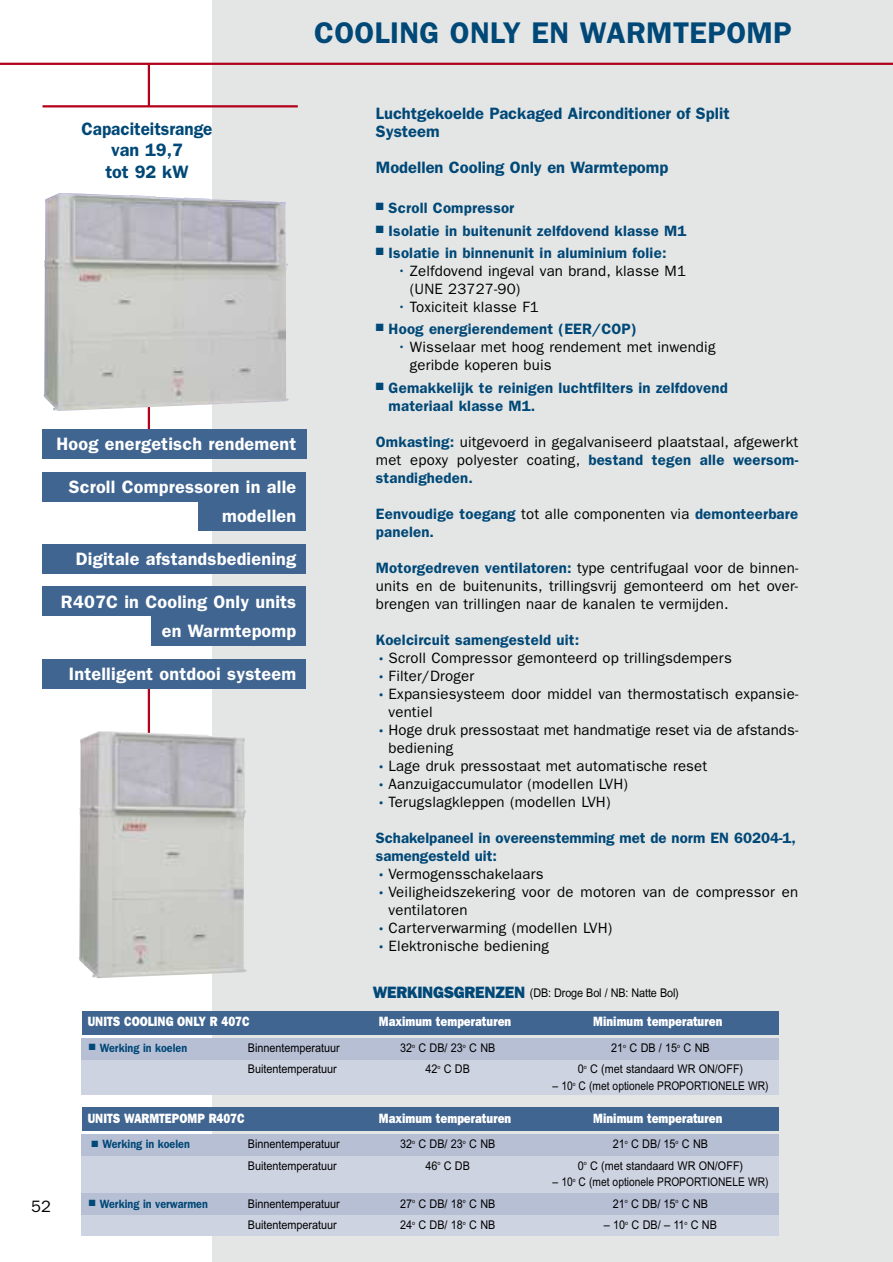
<style>
.page{position:relative;width:893px;height:1262px;background:#fff}
.page>*{position:absolute;margin:0;border:0;box-sizing:border-box;transform-origin:0 0}
.t1{font:600 30px "Franklin Gothic";letter-spacing:.01em;color:#004877}
.t2{font:600 18px/29.7px "Franklin Gothic";letter-spacing:.01em;color:#fff;text-align:right}
.t3{font:600 18px/21.6px "Franklin Gothic";color:#004877;text-align:center;scale:.95 1}
.t4{font:600 16.5px/18px "Franklin Gothic";color:#004877}
.t5{font:16.5px "Franklin Gothic";color:#000}
.t6{font:15px/18px "Franklin Gothic";letter-spacing:.01em;color:#000}
.t7{font:600 15px/18px "Franklin Gothic";letter-spacing:.01em;color:#004877}
.t8{font:800 13.5px "Franklin Gothic";color:#fff;scale:.85 1}
.t9{font:12px "Arial";color:#000;scale:.9 1}
.t10{font:12px "Arial";color:#000;scale:.85 1}
.t11{font:600 12px "Franklin Gothic";color:#004877;scale:.9 1}
.s1{color:#004877}
.s2{font-weight:600;color:#004877}
.s3{font-weight:400;color:#000}
.s4{font-size:18px;color:#004877}
.s5{font-family:"Franklin Gothic";font-weight:800;font-size:16.5px;color:#004877}
</style>
<div class="page">
<div style="left:213px;top:0;width:679px;height:1262px;background:#e4e6e5"></div>
<hr style="left:148px;top:672px;width:2px;height:302px;background:#b2001a">
<hr style="left:148px;top:64px;width:2px;height:42px;background:#b2001a">
<hr style="left:43px;top:105px;width:255px;height:2px;background:#b2001a">
<hr style="left:148px;top:277px;width:2px;height:168px;background:#b2001a">
<img style="left:44px;top:193px;width:244px;height:218px">
<img style="left:79px;top:731px;width:168px;height:247px">
<div style="left:42px;top:429px;width:264px;height:30px;background:#406591"></div>
<div style="left:43px;top:471px;width:263px;height:30px;background:#406591"></div>
<div style="left:43px;top:544px;width:263px;height:30px;background:#406591"></div>
<div style="left:43px;top:586px;width:263px;height:30px;background:#406591"></div>
<div style="left:151px;top:616px;width:155px;height:30px;background:#406591"></div>
<div style="left:43px;top:659px;width:263px;height:29px;background:#406591"></div>
<div style="left:198px;top:501px;width:108px;height:30px;background:#406591"></div>
<div style="left:81px;top:1059px;width:697px;height:35px;background:#ced3e1"></div>
<div style="left:81px;top:1038px;width:697px;height:21px;background:#b7bfd4"></div>
<div style="left:82px;top:1011px;width:696px;height:23px;background:#406591"></div>
<div style="left:81px;top:1156px;width:697px;height:37px;background:#ced3e1"></div>
<div style="left:81px;top:1134px;width:697px;height:22px;background:#b7bfd4"></div>
<div style="left:81px;top:1214px;width:697px;height:21px;background:#ced3e1"></div>
<div style="left:81px;top:1193px;width:697px;height:21px;background:#b7bfd4"></div>
<div style="left:82px;top:1107px;width:696px;height:23px;background:#406591"></div>
<hr style="left:0;top:63px;width:892px;height:2px;background:#b2001a">
<h1 class="t1" style="left:314px;top:22px;width:479px">COOLING ONLY EN WARMTEPOMP</h1>
<p class="t3" style="left:81px;top:119px;width:139px">Capaciteitsrange van 19,7<br>tot 92 kW</p>
<p class="t2" style="left:56px;top:431px;width:241px">Hoog energetisch rendement</p>
<p class="t2" style="left:69px;top:473px;width:229px">Scroll Compressoren in alle</p>
<p class="t2" style="left:222px;top:503px;width:76px">modellen</p>
<p class="t2" style="left:76px;top:545px;width:222px">Digitale afstandsbediening</p>
<p class="t2" style="left:61px;top:588px;width:237px">R407C in Cooling Only units en Warmtepomp</p>
<p class="t2" style="left:69px;top:660px;width:229px">Intelligent ontdooi systeem</p>
<p class="t4" style="left:376px;top:106px;width:355px">Luchtgekoelde Packaged Airconditioner of Split<br>Systeem</p>
<p class="t4" style="left:376px;top:160px;width:294px">Modellen Cooling Only en Warmtepomp</p>
<p class="t7" style="left:376px;top:201px;width:140px">■ Scroll Compressor</p>
<p class="t7" style="left:376px;top:223px;width:312px">■ Isolatie in buitenunit zelfdovend klasse M1</p>
<p class="t7" style="left:376px;top:245px;width:292px">■ Isolatie in binnenunit in aluminium folie:</p>
<p class="t6" style="left:410px;top:263px;width:278px;text-indent:-13px"><span class="s1">•</span> Zelfdovend ingeval van brand, klasse M1 (UNE 23727-90)</p>
<p class="t6" style="left:397px;top:299px;width:143px"><span class="s1">•</span> Toxiciteit klasse F1</p>
<p class="t7" style="left:376px;top:321px;width:262px">■ Hoog energierendement (EER/COP)</p>
<p class="t6" style="left:410px;top:339px;width:307px;text-indent:-13px"><span class="s1">•</span> Wisselaar met hoog rendement met inwendig geribde koperen buis</p>
<p class="t7" style="left:388px;top:380px;width:341px;text-indent:-13px">■ Gemakkelijk te reinigen luchtfilters in zelfdovend materiaal klasse M1.</p>
<p class="t6" style="left:376px;top:434px;width:424px;text-align:justify"><span class="s2">Omkasting:</span> uitgevoerd in gegalvaniseerd plaatstaal, afgewerkt met epoxy polyester coating, <span class="s2">bestand tegen alle weersom&shy;standigheden.</span></p>
<p class="t7" style="left:376px;top:506px;width:424px">Eenvoudige toegang <span class="s3">tot alle componenten via</span> demonteerbare panelen.</p>
<p class="t6" style="left:376px;top:560px;width:424px;text-align:justify"><span class="s2">Motorgedreven ventilatoren:</span> type centrifugaal voor de binnen&shy;units en de buitenunits, trillingsvrij gemonteerd om het over&shy;brengen van trillingen naar de kanalen te vermijden.</p>
<p class="t7" style="left:376px;top:632px;width:205px">Koelcircuit samengesteld uit:</p>
<p class="t6" style="left:376px;top:650px;width:357px"><span class="s4">•</span>Scroll Compressor gemonteerd op trillingsdempers</p>
<p class="t6" style="left:376px;top:668px;width:100px"><span class="s4">•</span>Filter/Droger</p>
<p class="t6" style="left:388px;top:686px;width:411px;text-indent:-13px"><span class="s4">•</span>Expansiesysteem door middel van thermostatisch expansie&shy;ventiel</p>
<p class="t6" style="left:388px;top:722px;width:411px;text-indent:-13px"><span class="s4">•</span>Hoge druk pressostaat met handmatige reset via de afstands&shy;bediening</p>
<p class="t6" style="left:376px;top:758px;width:333px"><span class="s4">•</span>Lage druk pressostaat met automatische reset</p>
<p class="t6" style="left:376px;top:776px;width:253px"><span class="s4">•</span>Aanzuigaccumulator (modellen LVH)</p>
<p class="t6" style="left:376px;top:794px;width:236px"><span class="s4">•</span>Terugslagkleppen (modellen LVH)</p>
<p class="t7" style="left:376px;top:830px;width:421px">Schakelpaneel in overeenstemming met de norm EN 60204-1, samengesteld uit:</p>
<p class="t6" style="left:376px;top:866px;width:169px"><span class="s4">•</span>Vermogensschakelaars</p>
<p class="t6" style="left:388px;top:884px;width:411px;text-indent:-13px"><span class="s4">•</span>Veiligheidszekering voor de motoren van de compressor en ventilatoren</p>
<p class="t6" style="left:376px;top:920px;width:238px"><span class="s4">•</span>Carterverwarming (modellen LVH)</p>
<p class="t6" style="left:376px;top:938px;width:175px"><span class="s4">•</span>Elektronische bediening</p>
<p class="t9" style="left:373px;top:988px;width:341px"><span class="s5">WERKINGSGRENZEN</span> (DB: Droge Bol / NB: Natte Bol)</p>
<p class="t5" style="left:31px;top:1201px;width:21px">52</p>
<p class="t8" style="left:88px;top:1017px;width:192px">UNITS COOLING ONLY R 407C</p>
<p class="t8" style="left:379px;top:1017px;width:157px">Maximum temperaturen</p>
<p class="t8" style="left:593px;top:1017px;width:153px">Minimum temperaturen</p>
<p class="t11" style="left:89px;top:1043px;width:111px">■ Werking in koelen</p>
<p class="t9" style="left:248px;top:1043px;width:104px">Binnentemperatuur</p>
<p class="t9" style="left:400px;top:1043px;width:107px">32<sup>o</sup> C DB/ 23<sup>o</sup> C NB</p>
<p class="t9" style="left:611px;top:1043px;width:111px">21<sup>o</sup> C DB / 15<sup>o</sup> C NB</p>
<p class="t9" style="left:248px;top:1064px;width:100px">Buitentemperatuur</p>
<p class="t9" style="left:425px;top:1064px;width:51px">42<sup>o</sup> C DB</p>
<p class="t9" style="left:577px;top:1064px;width:185px">0<sup>o</sup> C (met standaard WR ON/OFF)</p>
<p class="t10" style="left:552px;top:1081px;width:255px">– 10<sup>o</sup> C (met optionele PROPORTIONELE WR)</p>
<p class="t8" style="left:88px;top:1113px;width:186px">UNITS WARMTEPOMP R407C</p>
<p class="t8" style="left:379px;top:1113px;width:157px">Maximum temperaturen</p>
<p class="t8" style="left:593px;top:1113px;width:153px">Minimum temperaturen</p>
<p class="t11" style="left:92px;top:1140px;width:111px">■ Werking in koelen</p>
<p class="t9" style="left:248px;top:1139px;width:104px">Binnentemperatuur</p>
<p class="t9" style="left:400px;top:1139px;width:107px">32<sup>o</sup> C DB/ 23<sup>o</sup> C NB</p>
<p class="t9" style="left:613px;top:1139px;width:107px">21<sup>o</sup> C DB/ 15<sup>o</sup> C NB</p>
<p class="t9" style="left:248px;top:1161px;width:100px">Buitentemperatuur</p>
<p class="t9" style="left:425px;top:1161px;width:51px">46<sup>o</sup> C DB</p>
<p class="t9" style="left:577px;top:1161px;width:185px">0<sup>o</sup> C (met standaard WR ON/OFF)</p>
<p class="t10" style="left:552px;top:1177px;width:255px">– 10<sup>o</sup> C (met optionele PROPORTIONELE WR)</p>
<p class="t11" style="left:89px;top:1199px;width:134px">■ Werking in verwarmen</p>
<p class="t9" style="left:248px;top:1199px;width:104px">Binnentemperatuur</p>
<p class="t9" style="left:400px;top:1199px;width:107px">27<sup>o</sup> C DB/ 18<sup>o</sup> C NB</p>
<p class="t9" style="left:613px;top:1199px;width:107px">21<sup>o</sup> C DB/ 15<sup>o</sup> C NB</p>
<p class="t9" style="left:248px;top:1220px;width:100px">Buitentemperatuur</p>
<p class="t9" style="left:400px;top:1220px;width:107px">24<sup>o</sup> C DB/ 18<sup>o</sup> C NB</p>
<p class="t9" style="left:604px;top:1220px;width:127px">– 10<sup>o</sup> C DB/ – 11<sup>o</sup> C NB</p>
</div>
